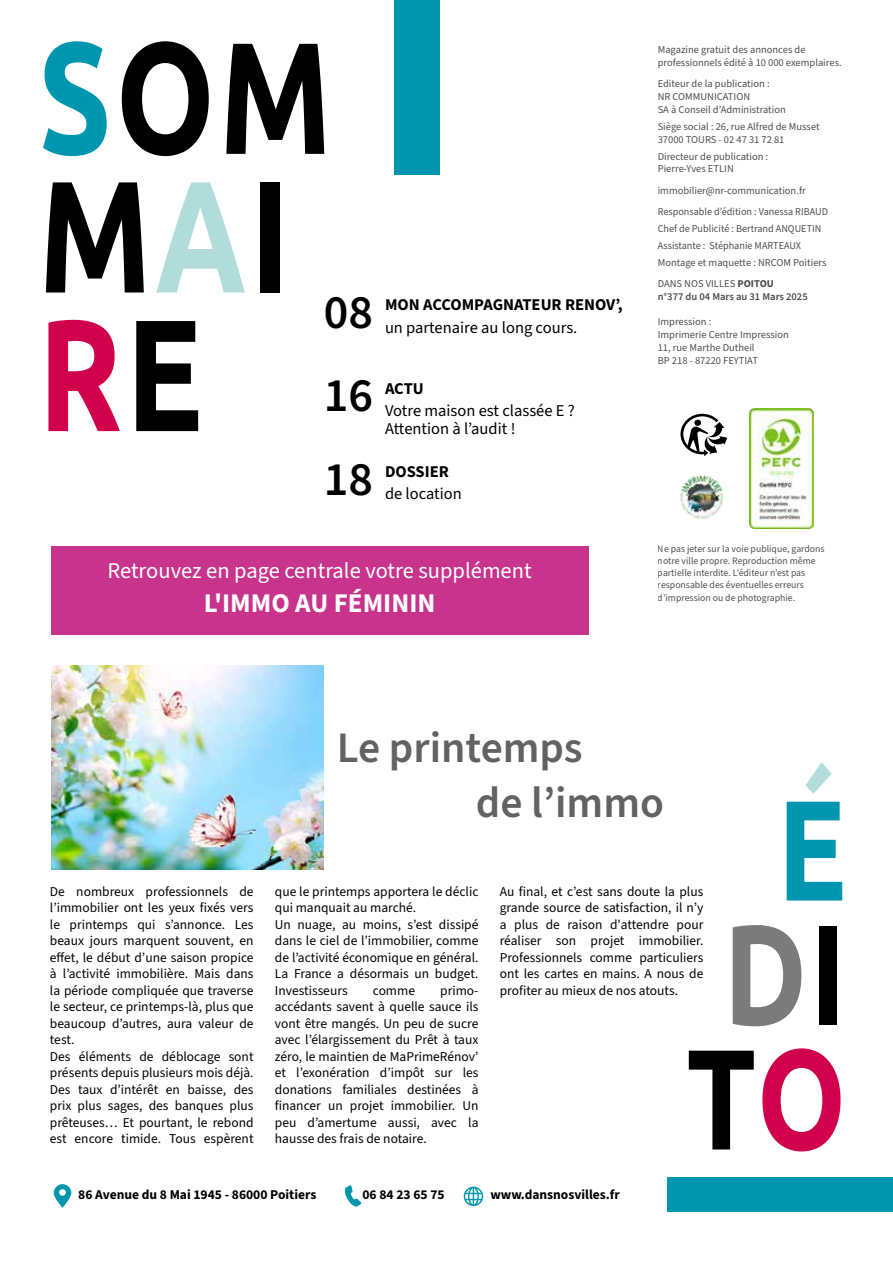
<style>
.page{position:relative;width:893px;height:1263px;background:#fff}
.page>*{position:absolute;margin:0;border:0;box-sizing:border-box;transform-origin:0 0}
.t1{font:700 158.7px/138.6px "Ubuntu";letter-spacing:.03em;color:#000;scale:.79 1}
.t2{font:700 142.5px/124.5px "Ubuntu";color:#000;text-align:justify;scale:.79 1}
.t3{font:600 48px/83.7px "Source Sans 3";color:#000;text-align:justify}
.t4{font:600 43.5px/55.1px "Source Sans Pro";color:#626261}
.t5{font:700 27px "Source Sans 3";color:#fff}
.t6{font:22.5px "Source Sans 3";color:#fff}
.t7{font:16.5px/18px "Source Sans 3";color:#000}
.t8{font:700 16.5px "Source Sans 3";color:#000}
.t9{font:13.5px/16.5px "Source Sans 3";color:#000}
.t10{font:700 13.5px "Source Sans 3";color:#000}
.t11{font:10.5px/12.8px "Source Sans Pro";color:#000}
.t12{font:600 10.5px/12.8px "Source Sans Pro";color:#000}
.t13{font:9.75px/12px "Source Sans Pro";color:#000}
.s1{color:#0096af}
.s2{color:#b2dcd9}
.s3{color:#d0004c}
.s4{font-weight:400}
.s5{font-weight:700}
.s6{color:#7a7b7a}
</style>
<div class="page">
<div style="left:395px;top:0;width:45px;height:174px;background:#0096af"></div>
<div style="left:668px;top:1178px;width:225px;height:34px;background:#0096af"></div>
<img style="left:51px;top:666px;width:273px;height:203px">
<img style="left:679px;top:475px;width:46px;height:45px">
<svg style="left:680px;top:414px;width:47px;height:42px"></svg>
<img style="left:750px;top:409px;width:64px;height:119px">
<div style="left:51px;top:546px;width:537px;height:89px;background:#c8338b"></div>
<svg style="left:54px;top:1184px;width:17px;height:24px"></svg>
<svg style="left:345px;top:1185px;width:16px;height:21px"></svg>
<svg style="left:464px;top:1186px;width:19px;height:20px"></svg>
<svg style="left:805px;top:762px;width:27px;height:32px"></svg>
<h1 class="t1" style="left:38px;top:26px;width:373px"><span class="s1">S</span>OM<br>M<span class="s2">A</span>I<br><span class="s3">R</span>E</h1>
<h3 class="t3" style="left:324px;top:271px;width:51px">08<br>16<br>18</h3>
<p class="t8" style="left:385px;top:294px;width:239px">MON ACCOMPAGNATEUR RENOV’,</p>
<p class="t7" style="left:385px;top:319px;width:194px">un partenaire au long cours.</p>
<p class="t8" style="left:385px;top:377px;width:40px">ACTU</p>
<p class="t7" style="left:385px;top:402px;width:191px">Votre maison est classée E ?<br>Attention à l’audit !</p>
<p class="t8" style="left:385px;top:461px;width:65px">DOSSIER</p>
<p class="t7" style="left:385px;top:485px;width:78px">de location</p>
<h3 class="t6" style="left:108px;top:555px;width:426px">Retrouvez en page centrale votre supplément</h3>
<h3 class="t5" style="left:204px;top:585px;width:233px">L'IMMO AU FÉMININ</h3>
<p class="t11" style="left:658px;top:44px;width:185px">Magazine gratuit des annonces de professionnels édité à 10 000 exemplaires.</p>
<p class="t11" style="left:658px;top:78px;width:130px">Editeur de la publication :<br>NR COMMUNICATION<br>SA à Conseil d’Administration</p>
<p class="t11" style="left:658px;top:120px;width:163px">Siège social : 26, rue Alfred de Musset<br>37000 TOURS - 02 47 31 72 81</p>
<p class="t11" style="left:658px;top:150px;width:112px">Directeur de publication :<br>Pierre-Yves ETLIN</p>
<p class="t11" style="left:658px;top:180px;width:172px;line-height:21.3px">immobilier@nr-communication.fr<br>Responsable d’édition : Vanessa RIBAUD</p>
<p class="t11" style="left:658px;top:220px;width:170px;line-height:17px">Chef de Publicité : Bertrand ANQUETIN<br>Assistante : Stéphanie MARTEAUX<br>Montage et maquette : NRCOM Poitiers</p>
<p class="t12" style="left:658px;top:278px;width:152px"><span class="s4">DANS NOS VILLES</span> <span class="s5">POITOU<br></span>n°377 du 04 Mars au 31 Mars 2025</p>
<p class="t11" style="left:658px;top:316px;width:133px">Impression :<br>Imprimerie Centre Impression<br>11, rue Marthe Dutheil<br>BP 218 - 87220 FEYTIAT</p>
<p class="t13" style="left:658px;top:543px;width:168px">Ne pas jeter sur la voie publique, gardons notre ville propre. Reproduction même partielle interdite. L’éditeur n’est pas responsable des éventuelles erreurs d’impression ou de photographie.</p>
<h3 class="t4" style="left:476px;top:722px;width:190px;text-indent:-139px">Le printemps<br>de l’immo</h3>
<h2 class="t2" style="left:686px;top:785px;width:204px;text-indent:91px"><span class="s1">E </span><span class="s6">D</span>I T<span class="s3">O</span></h2>
<p class="t9" style="left:50px;top:883px;width:205px">De nombreux professionnels de l’immobilier ont les yeux fixés vers le printemps qui s’annonce. Les beaux jours marquent souvent, en effet, le début d’une saison propice à l’activité immobilière. Mais dans la période compliquée que traverse le secteur, ce printemps-là, plus que beaucoup d’autres, aura valeur de test.<br>Des éléments de déblocage sont présents depuis plusieurs mois déjà.<br>Des taux d’intérêt en baisse, des prix plus sages, des banques plus prêteuses… Et pourtant, le rebond est encore timide. Tous espèrent</p>
<p class="t9" style="left:275px;top:883px;width:205px">que le printemps apportera le déclic qui manquait au marché.<br>Un nuage, au moins, s’est dissipé dans le ciel de l’immobilier, comme de l’activité économique en général.<br>La France a désormais un budget.<br>Investisseurs</p>
<p class="t9" style="left:500px;top:883px;width:205px;text-align:justify">Au final, et c’est sans doute la plus grande source de satisfaction, il n’y a plus de raison d'attendre pour réaliser son projet immobilier.<br>Professionnels comme particuliers ont les cartes en mains. A nous de profiter au mieux de nos atouts.</p>
<p class="t9" style="left:275px;top:982px;width:205px;text-align:justify;text-indent:165px">primo&shy;accédants savent à quelle sauce ils vont être mangés. Un peu de sucre avec l’élargissement du Prêt à taux zéro, le maintien de MaPrimeRénov’ et l’exonération d’impôt sur les donations familiales destinées à financer un projet immobilier. Un peu d’amertume aussi, avec la hausse des frais de notaire.</p>
<p class="t9" style="left:373px;top:982px;width:44px">comme</p>
<p class="t10" style="left:78px;top:1185px;width:240px">86 Avenue du 8 Mai 1945 - 86000 Poitiers</p>
<p class="t10" style="left:362px;top:1185px;width:84px">06 84 23 65 75</p>
<p class="t10" style="left:490px;top:1185px;width:131px">www.dansnosvilles.fr</p>
</div>
